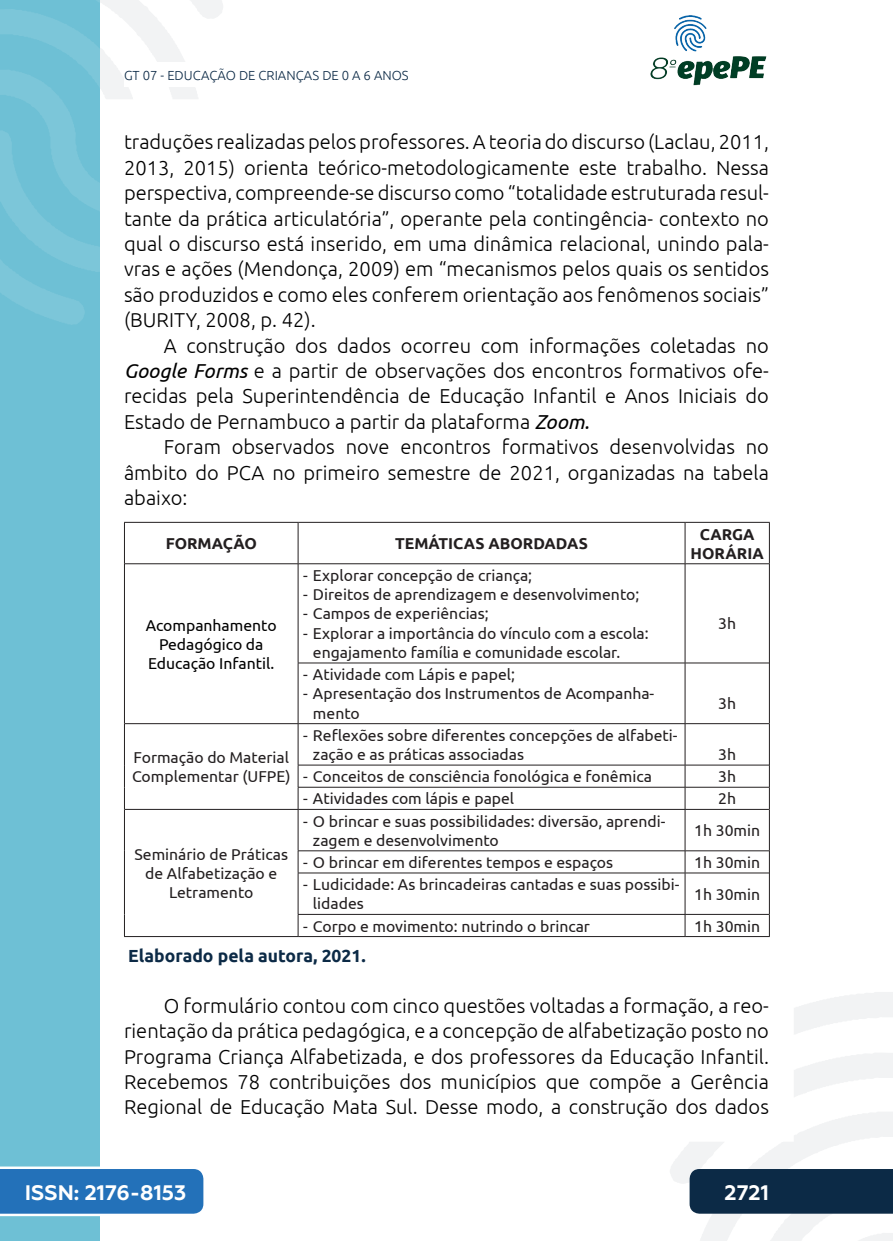
<style>
.page{position:relative;width:893px;height:1241px;background:#fff}
.page>*{position:absolute;margin:0;border:0;box-sizing:border-box;transform-origin:0 0}
.t1{font:700 21px "Geometria";color:#fff}
._5_CORPO{font:300 20.12px/25.4px "Ubuntu";color:#000;text-align:justify}
._10_LEGENDAS{font:700 17.5px "Ubuntu";color:#0c2a46}
.t2{font:15.75px/19.2px "Ubuntu";color:#231f20}
.t3{font:15.75px/19.2px "Ubuntu";color:#000;text-align:center}
.t4{font:700 15.75px/19.2px "Ubuntu";color:#231f20;text-align:center}
.t5{font:300 13.12px "Ubuntu";color:#0c2a46}
.s1{font-weight:400;font-style:italic}
</style>
<div class="page">
<svg style="left:670px;top:992px;width:223px;height:248px"></svg>
<svg style="left:99px;top:0;width:124px;height:324px"></svg>
<img style="left:650px;top:15px;width:117px;height:71px">
<div style="left:0;top:0;width:99px;height:1240px;background:#6ec0d5"></div>
<svg style="left:0;top:0;width:99px;height:325px"></svg>
<svg style="left:0;top:1166px;width:203px;height:49px;background:#367dbf"></svg>
<div style="left:690px;top:1168px;width:203px;height:45px;background:#0c2a46"></div>
<div style="left:124px;top:62px;width:516px;height:25px;background:#fff"></div>
<hr style="left:124px;top:522px;width:174px;height:1px;background:#231f20">
<hr style="left:124px;top:522px;width:1px;height:41px;background:#231f20">
<hr style="left:298px;top:522px;width:387px;height:1px;background:#231f20">
<hr style="left:685px;top:522px;width:85px;height:1px;background:#231f20">
<hr style="left:769px;top:522px;width:1px;height:41px;background:#231f20">
<hr style="left:124px;top:563px;width:1px;height:100px;background:#231f20">
<hr style="left:124px;top:663px;width:1px;height:60px;background:#231f20">
<hr style="left:769px;top:563px;width:1px;height:100px;background:#231f20">
<hr style="left:769px;top:663px;width:1px;height:60px;background:#231f20">
<hr style="left:124px;top:723px;width:1px;height:42px;background:#231f20">
<svg style="left:124px;top:765px;width:1px;height:44px"></svg>
<hr style="left:769px;top:723px;width:1px;height:42px;background:#231f20">
<svg style="left:769px;top:765px;width:1px;height:44px"></svg>
<hr style="left:124px;top:809px;width:1px;height:41px;background:#231f20">
<svg style="left:124px;top:850px;width:1px;height:22px"></svg>
<hr style="left:124px;top:872px;width:1px;height:42px;background:#231f20">
<svg style="left:124px;top:914px;width:1px;height:21px"></svg>
<hr style="left:124px;top:935px;width:174px;height:1px;background:#231f20">
<hr style="left:769px;top:809px;width:1px;height:41px;background:#231f20">
<svg style="left:769px;top:850px;width:1px;height:22px"></svg>
<hr style="left:769px;top:872px;width:1px;height:42px;background:#231f20">
<svg style="left:769px;top:914px;width:1px;height:21px"></svg>
<hr style="left:298px;top:935px;width:387px;height:1px;background:#231f20">
<hr style="left:685px;top:935px;width:85px;height:1px;background:#231f20">
<hr style="left:298px;top:522px;width:1px;height:41px;background:#231f20">
<hr style="left:685px;top:522px;width:1px;height:41px;background:#231f20">
<hr style="left:125px;top:563px;width:173px;height:1px;background:#231f20">
<hr style="left:298px;top:563px;width:387px;height:1px;background:#231f20">
<hr style="left:298px;top:564px;width:1px;height:98px;background:#231f20">
<hr style="left:685px;top:563px;width:84px;height:1px;background:#231f20">
<hr style="left:685px;top:564px;width:1px;height:98px;background:#231f20">
<hr style="left:298px;top:662px;width:387px;height:1px;background:#231f20">
<hr style="left:298px;top:663px;width:1px;height:60px;background:#231f20">
<hr style="left:685px;top:662px;width:84px;height:1px;background:#231f20">
<hr style="left:685px;top:663px;width:1px;height:60px;background:#231f20">
<hr style="left:125px;top:723px;width:173px;height:1px;background:#231f20">
<hr style="left:298px;top:723px;width:387px;height:1px;background:#231f20">
<hr style="left:298px;top:723px;width:1px;height:41px;background:#231f20">
<hr style="left:685px;top:723px;width:84px;height:1px;background:#231f20">
<hr style="left:685px;top:723px;width:1px;height:41px;background:#231f20">
<hr style="left:298px;top:764px;width:387px;height:1px;background:#231f20">
<hr style="left:685px;top:764px;width:84px;height:1px;background:#231f20">
<hr style="left:298px;top:786px;width:387px;height:1px;background:#231f20">
<svg style="left:298px;top:765px;width:1px;height:44px"></svg>
<hr style="left:685px;top:786px;width:84px;height:1px;background:#231f20">
<svg style="left:685px;top:765px;width:1px;height:44px"></svg>
<hr style="left:125px;top:809px;width:173px;height:1px;background:#231f20">
<hr style="left:298px;top:809px;width:387px;height:1px;background:#231f20">
<hr style="left:298px;top:809px;width:1px;height:41px;background:#231f20">
<hr style="left:685px;top:809px;width:84px;height:1px;background:#231f20">
<hr style="left:685px;top:809px;width:1px;height:41px;background:#231f20">
<hr style="left:298px;top:850px;width:387px;height:1px;background:#231f20">
<svg style="left:298px;top:850px;width:1px;height:22px"></svg>
<hr style="left:685px;top:850px;width:84px;height:1px;background:#231f20">
<svg style="left:685px;top:850px;width:1px;height:22px"></svg>
<hr style="left:298px;top:872px;width:387px;height:1px;background:#231f20">
<hr style="left:298px;top:873px;width:1px;height:41px;background:#231f20">
<hr style="left:685px;top:872px;width:84px;height:1px;background:#231f20">
<hr style="left:685px;top:873px;width:1px;height:41px;background:#231f20">
<hr style="left:298px;top:913px;width:387px;height:1px;background:#231f20">
<svg style="left:298px;top:914px;width:1px;height:21px"></svg>
<hr style="left:685px;top:913px;width:84px;height:1px;background:#231f20">
<svg style="left:685px;top:914px;width:1px;height:21px"></svg>
<p class="t5" style="left:124px;top:67px;width:286px">GT 07 - EDUCAÇÃO DE CRIANÇAS DE 0 A 6 ANOS</p>
<p class="_5_CORPO" style="left:124px;top:129px;width:646px">traduções realizadas pelos professores. A teoria do discurso (Laclau, 2011, 2013, 2015) orienta teórico-metodologicamente este trabalho. Nessa perspectiva, compreende-se discurso como “totalidade estruturada resul&shy;tante da prática articulatória”, operante pela contingência- contexto no qual o discurso está inserido, em uma dinâmica relacional, unindo pala&shy;vras e ações (Mendonça, 2009) em “mecanismos pelos quais os sentidos são produzidos e como eles conferem orientação aos fenômenos sociais” (BURITY, 2008, p. 42).</p>
<p class="_5_CORPO" style="left:124px;top:332px;width:646px;text-indent:40px">A construção dos dados ocorreu com informações coletadas no <span class="s1">Google Forms</span> e a partir de observações dos encontros formativos ofe&shy;recidas pela Superintendência de Educação Infantil e Anos Iniciais do Estado de Pernambuco a partir da plataforma <span class="s1">Zoom.</span></p>
<p class="_5_CORPO" style="left:124px;top:434px;width:646px;text-indent:40px">Foram observados nove encontros formativos desenvolvidas no âmbito do PCA no primeiro semestre de 2021, organizadas na tabela abaixo:</p>
<p class="t4" style="left:166px;top:533px;width:93px">FORMAÇÃO</p>
<p class="t4" style="left:395px;top:533px;width:194px">TEMÁTICAS ABORDADAS</p>
<p class="t4" style="left:691px;top:524px;width:75px">CARGA<br>HORÁRIA</p>
<p class="t3" style="left:146px;top:614px;width:132px">Acompanhamento<br>Pedagógico da<br>Educação Infantil.</p>
<p class="t2" style="left:132px;top:747px;width:160px">Formação do Material<br>Complementar (UFPE)</p>
<p class="t2" style="left:303px;top:565px;width:231px">- Explorar concepção de criança;</p>
<p class="t2" style="left:303px;top:584px;width:338px">- Direitos de aprendizagem e desenvolvimento;</p>
<p class="t2" style="left:303px;top:603px;width:187px">- Campos de experiências;</p>
<p class="t2" style="left:313px;top:623px;width:337px;text-indent:-10px">- Explorar a importância do vínculo com a escola: engajamento família e comunidade escolar.</p>
<p class="t2" style="left:718px;top:613px;width:19px">3h</p>
<p class="t2" style="left:303px;top:664px;width:213px">- Atividade com Lápis e papel;</p>
<p class="t2" style="left:313px;top:683px;width:343px;text-indent:-10px">- Apresentação dos Instrumentos de Acompanha&shy;mento</p>
<p class="t2" style="left:718px;top:693px;width:19px">3h</p>
<p class="t2" style="left:313px;top:725px;width:366px;text-indent:-10px">- Reflexões sobre diferentes concepções de alfabeti&shy;zação e as práticas associadas</p>
<p class="t2" style="left:718px;top:744px;width:19px">3h</p>
<p class="t2" style="left:303px;top:766px;width:350px">- Conceitos de consciência fonológica e fonêmica</p>
<p class="t2" style="left:718px;top:766px;width:19px">3h</p>
<p class="t2" style="left:303px;top:788px;width:213px">- Atividades com lápis e papel</p>
<p class="t2" style="left:718px;top:788px;width:19px">2h</p>
<p class="t2" style="left:313px;top:810px;width:354px;text-indent:-10px">- O brincar e suas possibilidades: diversão, aprendi&shy;zagem e desenvolvimento</p>
<p class="t2" style="left:694px;top:820px;width:67px">1h 30min</p>
<p class="t2" style="left:303px;top:852px;width:312px">- O brincar em diferentes tempos e espaços</p>
<p class="t2" style="left:694px;top:852px;width:67px">1h 30min</p>
<p class="t2" style="left:313px;top:874px;width:368px;text-indent:-10px">- Ludicidade: As brincadeiras cantadas e suas possibi&shy;lidades</p>
<p class="t2" style="left:694px;top:883px;width:67px">1h 30min</p>
<p class="t2" style="left:303px;top:915px;width:288px">- Corpo e movimento: nutrindo o brincar</p>
<p class="t2" style="left:694px;top:915px;width:67px">1h 30min</p>
<p class="_10_LEGENDAS" style="left:128px;top:945px;width:239px">Elaborado pela autora, 2021.</p>
<p class="_5_CORPO" style="left:124px;top:992px;width:646px;text-indent:40px">O formulário contou com cinco questões voltadas a formação, a reo&shy;rientação da prática pedagógica, e a concepção de alfabetização posto no Programa Criança Alfabetizada, e dos professores da Educação Infantil.<br>Recebemos 78 contribuições dos municípios que compõe a Gerência Regional de Educação Mata Sul. Desse modo, a construção dos dados</p>
<p class="t2" style="left:135px;top:844px;width:155px;text-align:center">Seminário de Práticas de Alfabetização e<br>Letramento</p>
<p class="t1" style="left:25px;top:1179px;width:163px">ISSN: 2176-8153</p>
<p class="t1" style="left:725px;top:1179px;width:46px">2721</p>
</div>
